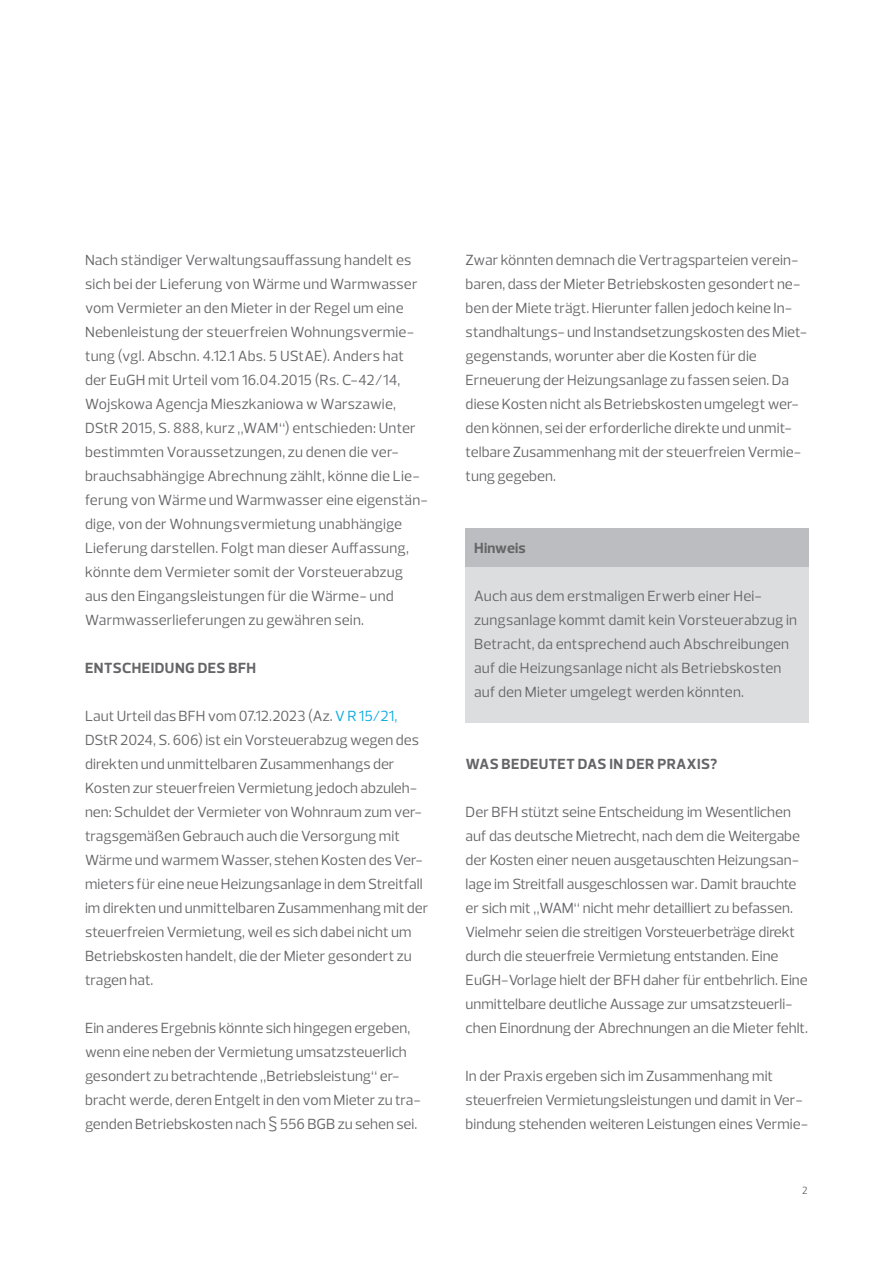
<style>
.page{position:relative;width:893px;height:1263px;background:#fff}
.page>*{position:absolute;margin:0;border:0;box-sizing:border-box;transform-origin:0 0}
.t1{font:15px/24px "Prelo";color:#656568}
.t2{font:700 15px "Prelo";letter-spacing:.025em;color:#656568}
.t3{font:300 10.5px "Frutiger LT Com";color:#656568}
.s1{color:#08a7e0}
</style>
<div class="page">
<div style="left:466px;top:532px;width:343px;height:191px;background:#dcdddf"></div>
<div style="left:466px;top:528px;width:343px;height:39px;background:#bcbdc0"></div>
<p class="t1" style="left:85px;top:248px;width:345px">Nach ständiger Verwaltungsauffassung handelt es sich bei der Lieferung von Wärme und Warmwasser vom Vermieter an den Mieter in der Regel um eine Nebenleistung der steuerfreien Wohnungsvermie&shy;tung (vgl. Abschn. 4.12.1 Abs. 5 UStAE). Anders hat der EuGH mit Urteil vom 16.04.2015 (Rs. C‑42/14, Wojskowa Agencja Mieszkaniowa w Warszawie, DStR 2015, S. 888, kurz „WAM“) entschieden: Unter bestimmten Voraussetzungen, zu denen die ver&shy;brauchsabhängige Abrechnung zählt, könne die Lie&shy;ferung von Wärme und Warmwasser eine eigenstän&shy;dige, von der Wohnungsvermietung unabhängige Lieferung darstellen. Folgt man dieser Auffassung, könnte dem Vermieter somit der Vorsteuerabzug aus den Eingangsleistungen für die Wärme- und Warmwasserlieferungen zu gewähren sein.</p>
<p class="t2" style="left:85px;top:659px;width:172px">ENTSCHEIDUNG DES BFH</p>
<p class="t1" style="left:85px;top:704px;width:345px">Laut Urteil das BFH vom 07.12.2023 (Az. <span class="s1">V R 15/21, </span>DStR 2024, S. 606) ist ein Vorsteuerabzug wegen des direkten und unmittelbaren Zusammenhangs der Kosten zur steuerfreien Vermietung jedoch abzuleh&shy;nen: Schuldet der Vermieter von Wohnraum zum ver&shy;tragsgemäßen Gebrauch auch die Versorgung mit Wärme und warmem Wasser, stehen Kosten des Ver&shy;mieters für eine neue Heizungsanlage in dem Streitfall im direkten und unmittelbaren Zusammenhang mit der steuerfreien Vermietung, weil es sich dabei nicht um Betriebskosten handelt, die der Mieter gesondert zu tragen hat.</p>
<p class="t1" style="left:85px;top:1016px;width:338px">Ein anderes Ergebnis könnte sich hingegen ergeben, wenn eine neben der Vermietung umsatzsteuerlich gesondert zu betrachtende „Betriebsleistung“ er&shy;bracht werde, deren Entgelt in den vom Mieter zu tra&shy;genden Betriebskosten nach § 556 BGB zu sehen sei.</p>
<p class="t1" style="left:466px;top:248px;width:343px">Zwar könnten demnach die Vertragsparteien verein&shy;baren, dass der Mieter Betriebskosten gesondert ne&shy;ben der Miete trägt. Hierunter fallen jedoch keine In&shy;standhaltungs- und Instandsetzungskosten des Miet&shy;gegenstands, worunter aber die Kosten für die Erneuerung der Heizungsanlage zu fassen seien. Da diese Kosten nicht als Betriebskosten umgelegt wer&shy;den können, sei der erforderliche direkte und unmit&shy;telbare Zusammenhang mit der steuerfreien Vermie&shy;tung gegeben.</p>
<p class="t2" style="left:474px;top:539px;width:53px">Hinweis</p>
<p class="t1" style="left:474px;top:584px;width:324px">Auch aus dem erstmaligen Erwerb einer Hei&shy;zungsanlage kommt damit kein Vorsteuerabzug in Betracht, da entsprechend auch Abschreibungen auf die Heizungsanlage nicht als Betriebskosten auf den Mieter umgelegt werden könnten.</p>
<p class="t2" style="left:466px;top:755px;width:253px">WAS BEDEUTET DAS IN DER PRAXIS?</p>
<p class="t1" style="left:466px;top:800px;width:344px">Der BFH stützt seine Entscheidung im Wesentlichen auf das deutsche Mietrecht, nach dem die Weitergabe der Kosten einer neuen ausgetauschten Heizungsan&shy;lage im Streitfall ausgeschlossen war. Damit brauchte er sich mit „WAM“ nicht mehr detailliert zu befassen.<br>Vielmehr seien die streitigen Vorsteuerbeträge direkt durch die steuerfreie Vermietung entstanden. Eine EuGH-Vorlage hielt der BFH daher für entbehrlich. Eine unmittelbare deutliche Aussage zur umsatzsteuerli&shy;chen Einordnung der Abrechnungen an die Mieter fehlt.</p>
<p class="t1" style="left:466px;top:1064px;width:344px">In der Praxis ergeben sich im Zusammenhang mit steuerfreien Vermietungsleistungen und damit in Ver&shy;bindung stehenden weiteren Leistungen eines Vermie-</p>
<p class="t3" style="left:802px;top:1184px;width:7px">2</p>
</div>
